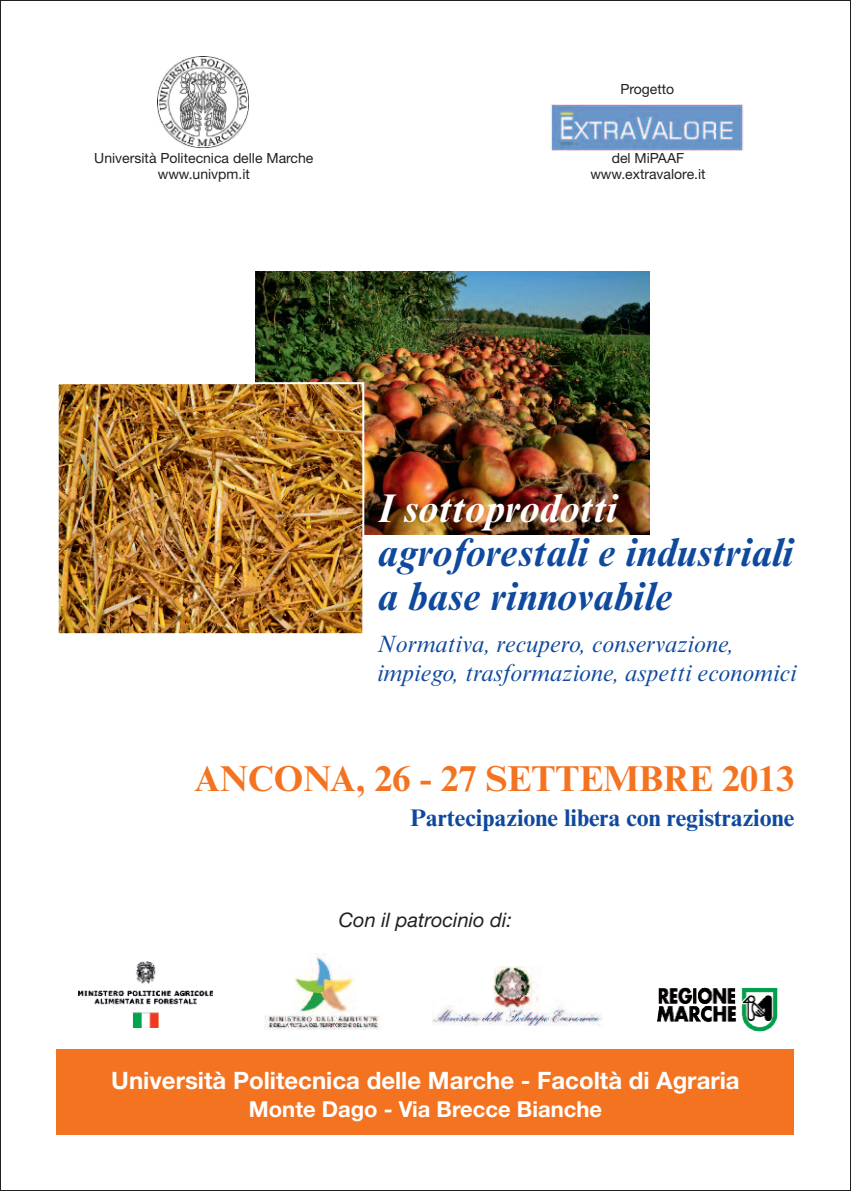
<style>
.page{position:relative;width:851px;height:1191px;background:#fff}
.page>*{position:absolute;margin:0;border:0;box-sizing:border-box;transform-origin:0 0}
.t1{font:italic 700 40px/44px "Times New Roman MT Std";color:#0f499d}
.t2{font:italic 700 40px "Times New Roman MT Std";color:#fff}
.t3{font:700 36px "Times New Roman MT Std";color:#f47321}
.t4{font:italic 24px/28.8px "Times New Roman MT Std";color:#0f499d}
.t5{font:700 24px "Helvetica Neue";color:#fff}
.t6{font:700 24px "Times New Roman MT Std";color:#0f499d}
.t7{font:700 22px "Helvetica Neue";color:#fff}
.t8{font:italic 20px "Helvetica Neue";color:#231f20}
.t9{font:14px/16.8px "Helvetica Neue";color:#231f20;text-align:center}
</style>
<div class="page">
<img style="left:255px;top:272px;width:394px;height:262px">
<img style="left:157px;top:57px;width:91px;height:91px">
<img style="left:550px;top:104px;width:193px;height:46px">
<div style="left:57px;top:1049px;width:737px;height:85px;background:#f47321"></div>
<img style="left:78px;top:961px;width:134px;height:66px">
<img style="left:264px;top:953px;width:115px;height:77px">
<img style="left:432px;top:966px;width:170px;height:59px">
<img style="left:657px;top:987px;width:120px;height:44px">
<img style="left:60px;top:385px;width:301px;height:247px">
<div style="left:57px;top:382px;width:307px;height:253px;border:2px solid #fff"></div>
<p class="t9" style="left:620px;top:82px;width:55px">Progetto</p>
<p class="t9" style="left:94px;top:150px;width:220px">Università Politecnica delle Marche www.univpm.it</p>
<p class="t9" style="left:590px;top:150px;width:117px">del MiPAAF www.extravalore.it</p>
<h1 class="t2" style="left:378px;top:495px;width:241px">I sottoprodotti</h1>
<h1 class="t1" style="left:378px;top:535px;width:417px">agroforestali e industriali a base rinnovabile</h1>
<h3 class="t4" style="left:377px;top:631px;width:421px">Normativa, recupero, conservazione, impiego, trasformazione, aspetti economici</h3>
<h2 class="t3" style="left:194px;top:767px;width:601px">ANCONA, 26 - 27 SETTEMBRE 2013</h2>
<h3 class="t6" style="left:410px;top:810px;width:385px">Partecipazione libera con registrazione</h3>
<h3 class="t8" style="left:339px;top:913px;width:175px">Con il patrocinio di:</h3>
<h3 class="t5" style="left:111px;top:1072px;width:630px">Università Politecnica delle Marche - Facoltà di Agraria</h3>
<h3 class="t7" style="left:249px;top:1101px;width:354px">Monte Dago - Via Brecce Bianche</h3>
</div>
